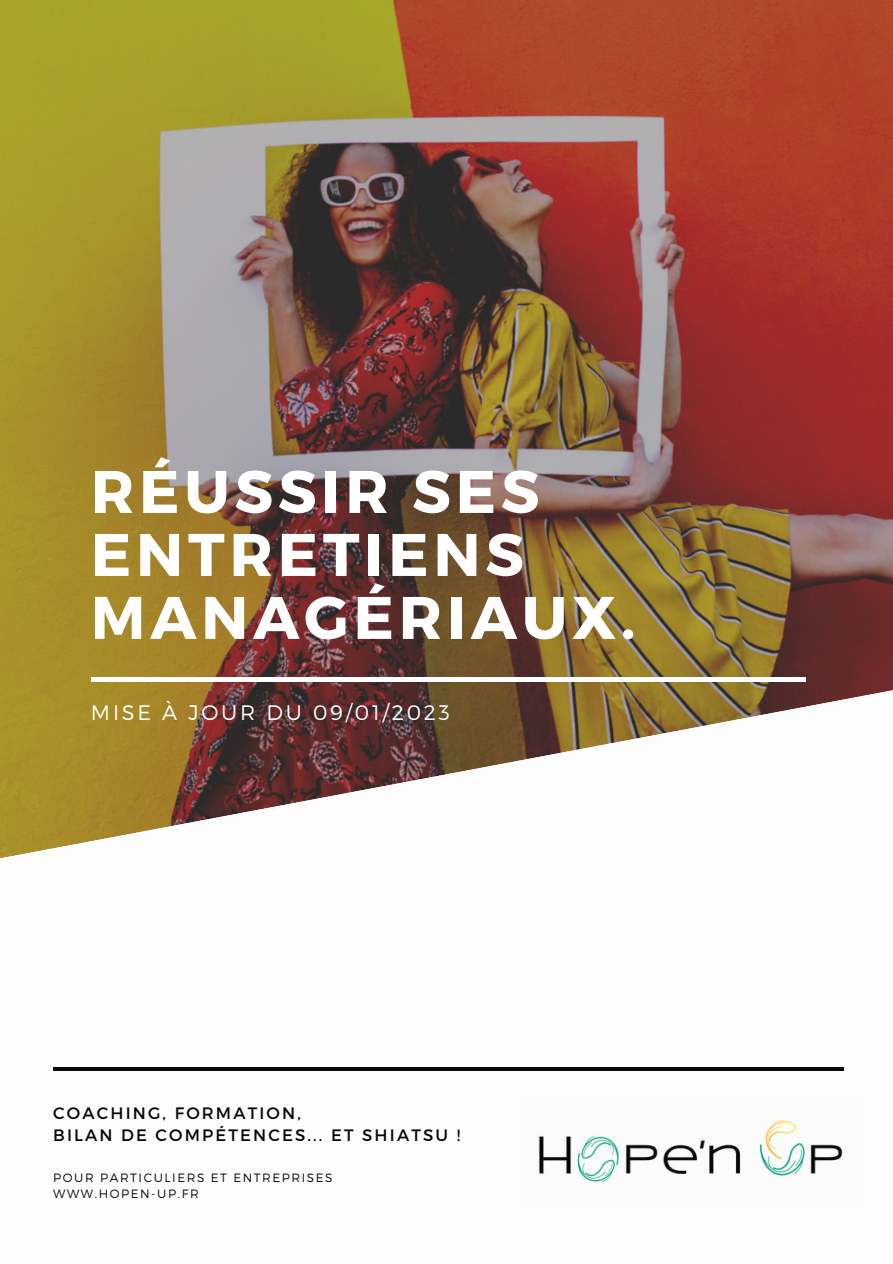
<style>
.page{position:relative;width:893px;height:1264px;background:#fff}
.page>*{position:absolute;margin:0;border:0;box-sizing:border-box;transform-origin:0 0}
.t1{font:700 60px/63px "Montserrat";letter-spacing:.08em;color:#fff}
.t2{font:300 21px "Montserrat";letter-spacing:.13em;color:#fff}
.t3{font:16.5px/22.5px "Montserrat";letter-spacing:.13em;color:#060706}
.t4{font:300 12px/16px "Montserrat";letter-spacing:.13em;color:#060706}
</style>
<div class="page">
<img style="left:0;top:0;width:892px;height:858px">
<hr style="left:91px;top:678px;width:714px;height:3px;background:#fff">
<hr style="left:53px;top:1067px;width:790px;height:3px;background:#060706">
<img style="left:538px;top:1119px;width:306px;height:64px">
<h1 class="t1" style="left:91px;top:461px;width:546px">RÉUSSIR SES<br>ENTRETIENS<br>MANAGÉRIAUX.</h1>
<p class="t2" style="left:91px;top:700px;width:360px">MISE À JOUR DU 09/01/2023</p>
<p class="t3" style="left:53px;top:1101px;width:408px">COACHING, FORMATION,<br>BILAN DE COMPÉTENCES... ET SHIATSU !</p>
<p class="t4" style="left:53px;top:1169px;width:281px">POUR PARTICULIERS ET ENTREPRISES<br>WWW.HOPEN-UP.FR</p>
</div>
